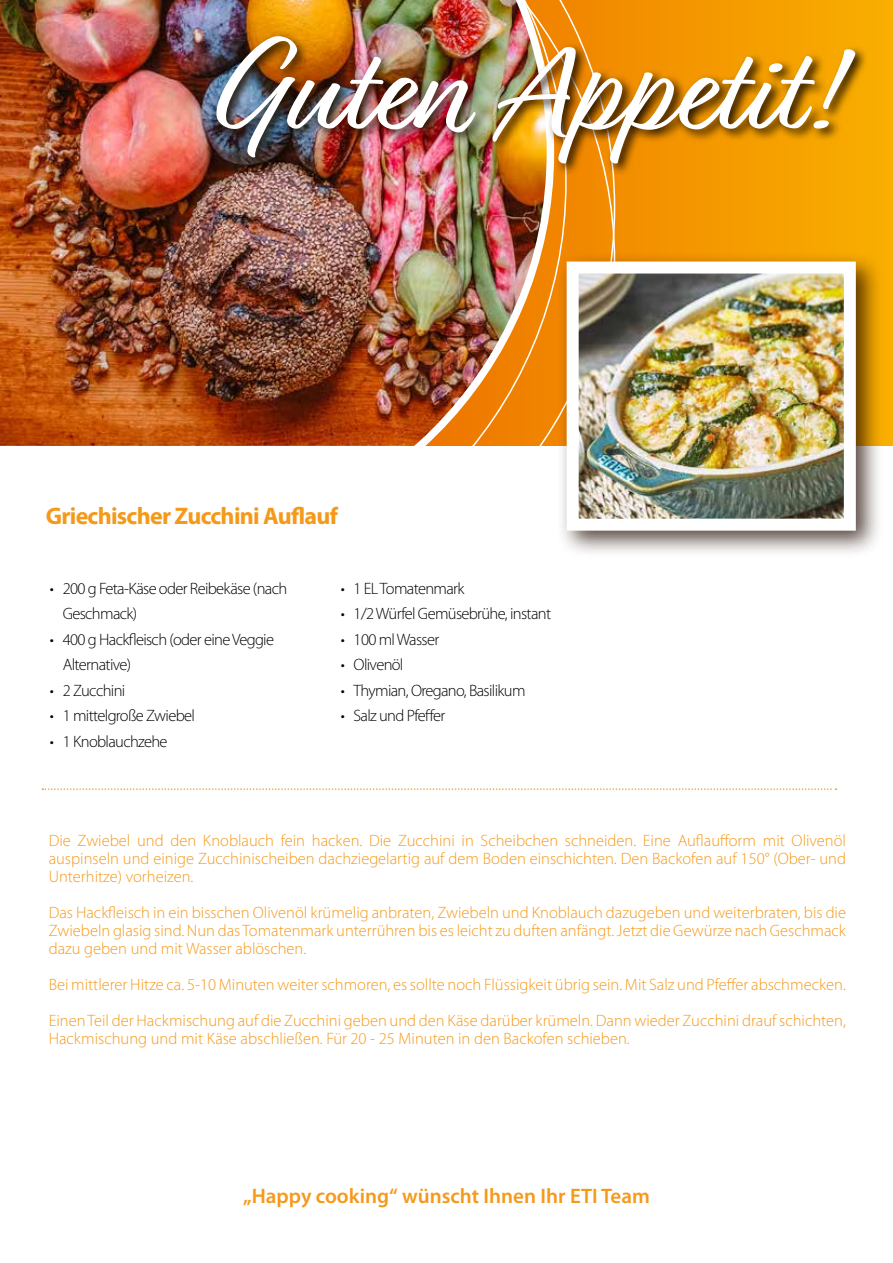
<style>
.page{position:relative;width:893px;height:1263px;background:#fff}
.page>*{position:absolute;margin:0;border:0;box-sizing:border-box;transform-origin:0 0}
.t1{font:700 24px "Myriad Pro";letter-spacing:-.03em;color:#f5991a}
.t2{font:600 21px "Myriad Pro";color:#f5991a}
.t3{font:300 16.5px/18px "Myriad Pro";color:#f5991a;text-align:justify}
.t4{font:300 16.5px/25.5px "Myriad Pro";letter-spacing:-.04em;color:#000}
</style>
<div class="page">
<svg style="left:615px;top:0;width:278px;height:446px;background:#f5a000"></svg>
<svg style="left:554px;top:0;width:61px;height:446px;background:#f28e0e"></svg>
<img style="left:0;top:0;width:554px;height:446px">
<img style="left:212px;top:31px;width:656px;height:146px">
<img style="left:215px;top:35px;width:641px;height:130px">
<svg style="left:42px;top:788px;width:794px;height:2px"></svg>
<div style="left:557px;top:251px;width:326px;height:307px;background:#220c00;opacity:.75"></div>
<img style="left:561px;top:256px;width:301px;height:281px">
<h1 class="t1" style="left:46px;top:500px;width:294px">Griechischer Zucchini Auflauf</h1>
<p class="t4" style="left:63px;top:575px;width:226px;text-indent:-13px">• 200 g Feta-Käse oder Reibekäse (nach<br>Geschmack)</p>
<p class="t4" style="left:63px;top:626px;width:213px;text-indent:-13px">• 400 g Hackfleisch (oder eine Veggie<br>Alternative)</p>
<p class="t4" style="left:50px;top:677px;width:77px">• 2 Zucchini</p>
<p class="t4" style="left:50px;top:703px;width:147px">• 1 mittelgroße Zwiebel</p>
<p class="t4" style="left:50px;top:728px;width:119px">• 1 Knoblauchzehe</p>
<p class="t4" style="left:341px;top:575px;width:125px">• 1 EL Tomatenmark</p>
<p class="t4" style="left:341px;top:601px;width:212px">• 1/2 Würfel Gemüsebrühe, instant</p>
<p class="t4" style="left:341px;top:626px;width:100px">• 100 ml Wasser</p>
<p class="t4" style="left:341px;top:652px;width:64px">• Olivenöl</p>
<p class="t4" style="left:341px;top:677px;width:186px">• Thymian, Oregano, Basilikum</p>
<p class="t4" style="left:341px;top:703px;width:106px">• Salz und Pfeffer</p>
<p class="t3" style="left:49px;top:831px;width:799px">Die Zwiebel und den Knoblauch fein hacken. Die Zucchini in Scheibchen schneiden. Eine Auflaufform mit Olivenöl auspinseln und einige Zucchinischeiben dachziegelartig auf dem Boden einschichten. Den Backofen auf 150° (Ober- und Unterhitze) vorheizen.</p>
<p class="t3" style="left:49px;top:903px;width:799px">Das Hackfleisch in ein bisschen Olivenöl krümelig anbraten, Zwiebeln und Knoblauch dazugeben und weiterbraten, bis die Zwiebeln glasig sind. Nun das Tomatenmark unterrühren bis es leicht zu duften anfängt. Jetzt die Gewürze nach Geschmack dazu geben und mit Wasser ablöschen.</p>
<p class="t3" style="left:49px;top:966px;width:799px;line-height:36px">Bei mittlerer Hitze ca. 5-10 Minuten weiter schmoren, es sollte noch Flüssigkeit übrig sein. Mit Salz und Pfeffer abschmecken.<br>Einen Teil der Hackmischung auf die Zucchini geben und den Käse darüber krümeln. Dann wieder Zucchini drauf schichten,</p>
<p class="t3" style="left:49px;top:1029px;width:583px">Hackmischung und mit Käse abschließen. Für 20 - 25 Minuten in den Backofen schieben.</p>
<p class="t2" style="left:243px;top:1183px;width:408px">„Happy cooking“ wünscht Ihnen Ihr ETI Team</p>
</div>
